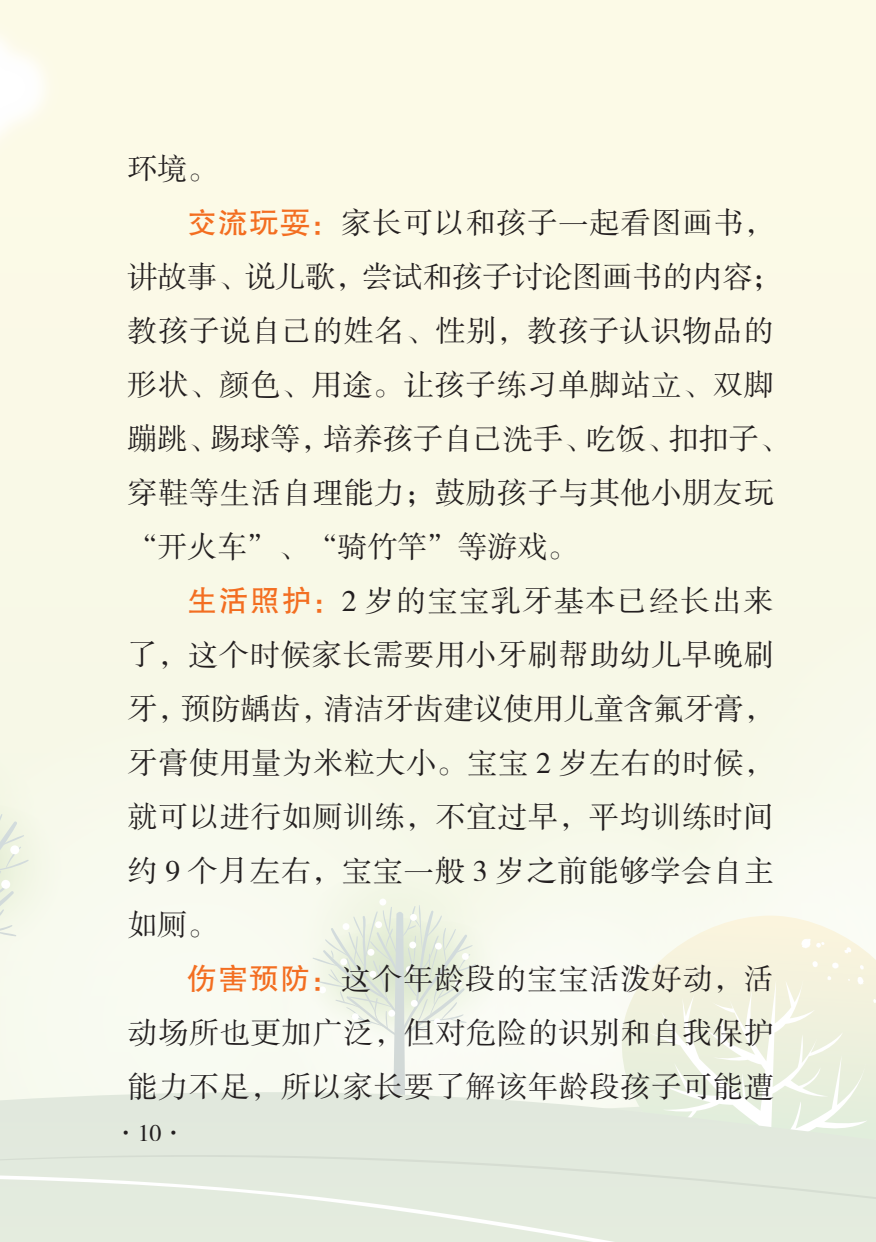
<style>
.page{position:relative;width:876px;height:1242px;background:#faf9e7}
.page>*{position:absolute;margin:0;border:0;box-sizing:border-box;transform-origin:0 0}
.t1{font:30px "FZSSK GBK1 0";letter-spacing:.03em;color:#231f20}
.t2{font:30px "FZSSK GBK1 0";color:#231f20}
.t3{font:30px "FZSSK GBK1 0";letter-spacing:.055em;color:#231f20}
.t4{font:24px "FZSSK GBK1 0";color:#231f20}
.s1{font-family:"FZHTK GBK1 0";color:#f36e21}
</style>
<div class="page">
<div style="left:147px;top:952px;width:93px;height:19px;background:#f9fbf2"></div>
<div style="left:755px;top:843px;width:121px;height:72px;background:#f9fbf1"></div>
<div style="left:438px;top:811px;width:329px;height:330px;background:#f7f9eb;border-radius:164px"></div>
<div style="left:380px;top:903px;width:329px;height:330px;background:#fafbf4;border-radius:165px"></div>
<svg style="left:0;top:814px;width:29px;height:123px"></svg>
<div style="left:1px;top:880px;width:9px;height:9px;background:#fff;border-radius:50%"></div>
<div style="left:10px;top:845px;width:9px;height:9px;background:#fff;border-radius:50%"></div>
<svg style="left:312px;top:903px;width:164px;height:68px"></svg>
<div style="left:406px;top:966px;width:7px;height:7px;background:#fff;border-radius:50%"></div>
<div style="left:435px;top:942px;width:7px;height:7px;background:#fff;border-radius:50%"></div>
<div style="left:409px;top:941px;width:7px;height:7px;background:#fff;border-radius:50%"></div>
<div style="left:375px;top:921px;width:7px;height:7px;background:#fff;border-radius:50%"></div>
<div style="left:367px;top:949px;width:7px;height:6px;background:#fff;border-radius:50%"></div>
<div style="left:340px;top:958px;width:7px;height:7px;background:#fff;border-radius:50%"></div>
<div style="left:369px;top:970px;width:7px;height:7px;background:#e5eddb;border-radius:50%"></div>
<div style="left:410px;top:914px;width:7px;height:7px;background:#fff;border-radius:50%"></div>
<div style="left:379px;top:898px;width:7px;height:7px;background:#fff;border-radius:50%"></div>
<div style="left:343px;top:923px;width:6px;height:7px;background:#fff;border-radius:50%"></div>
<div style="left:462px;top:953px;width:7px;height:7px;background:#fff;border-radius:50%"></div>
<svg style="left:137px;top:971px;width:336px;height:121px"></svg>
<svg style="left:622px;top:915px;width:179px;height:177px"></svg>
<svg style="left:643px;top:979px;width:158px;height:113px;fill:#f0f1dd"></svg>
<svg style="left:801px;top:845px;width:75px;height:247px"></svg>
<svg style="left:0;top:1092px;width:876px;height:63px;background:#e4ebdf"></svg>
<div style="left:0;top:1155px;width:876px;height:87px;background:#e3ebde"></div>
<img style="left:0;top:39px;width:45px;height:96px">
<p class="t1" style="left:128px;top:152px;width:91px">环境。</p>
<p class="t1" style="left:187px;top:206px;width:588px"><span class="s1">交流玩耍：</span>家长可以和孩子一起看图画书，</p>
<p class="t2" style="left:128px;top:260px;width:655px">讲故事、说儿歌，尝试和孩子讨论图画书的内容；</p>
<p class="t1" style="left:128px;top:314px;width:648px">教孩子说自己的姓名、性别，教孩子认识物品的</p>
<p class="t1" style="left:128px;top:368px;width:648px">形状、颜色、用途。让孩子练习单脚站立、双脚</p>
<p class="t2" style="left:128px;top:422px;width:663px">蹦跳、踢球等，培养孩子自己洗手、吃饭、扣扣子、</p>
<p class="t1" style="left:128px;top:476px;width:648px">穿鞋等生活自理能力；鼓励孩子与其他小朋友玩</p>
<p class="t2" style="left:128px;top:530px;width:451px">“开火车”、“骑竹竿”等游戏。</p>
<p class="t3" style="left:187px;top:584px;width:588px"><span class="s1">生活照护：</span>2 岁的宝宝乳牙基本已经长出来</p>
<p class="t1" style="left:128px;top:638px;width:648px">了，这个时候家长需要用小牙刷帮助幼儿早晚刷</p>
<p class="t2" style="left:128px;top:692px;width:648px">牙，预防龋齿，清洁牙齿建议使用儿童含氟牙膏，</p>
<p class="t1" style="left:128px;top:746px;width:648px">牙膏使用量为米粒大小。宝宝 2 岁左右的时候，</p>
<p class="t1" style="left:128px;top:800px;width:648px">就可以进行如厕训练，不宜过早，平均训练时间</p>
<p class="t1" style="left:128px;top:854px;width:648px">约 9 个月左右，宝宝一般 3 岁之前能够学会自主</p>
<p class="t1" style="left:128px;top:908px;width:91px">如厕。</p>
<p class="t1" style="left:187px;top:962px;width:588px"><span class="s1">伤害预防：</span>这个年龄段的宝宝活泼好动，活</p>
<p class="t1" style="left:128px;top:1016px;width:648px">动场所也更加广泛，但对危险的识别和自我保护</p>
<p class="t1" style="left:128px;top:1070px;width:648px">能力不足，所以家长要了解该年龄段孩子可能遭</p>
<p class="t4" style="left:114px;top:1120px;width:73px">·10·</p>
</div>
